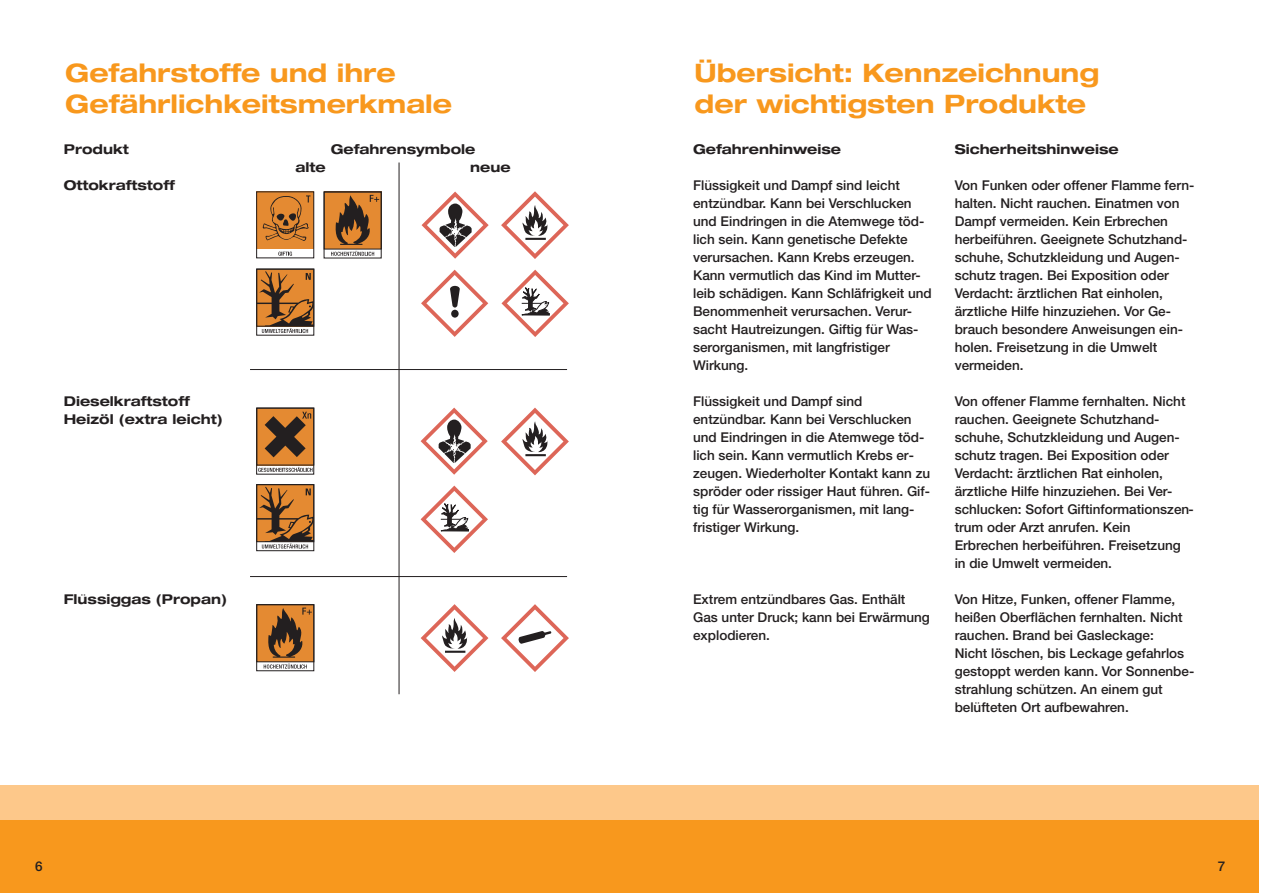
<style>
.page{position:relative;width:1263px;height:893px;background:#fff}
.page>*{position:absolute;margin:0;border:0;box-sizing:border-box;transform-origin:0 0}
.t1{font:700 expanded 25.5px/30.6px "Helvetica Neue";color:#f8981d}
.t2{font:500 13.5px/18px "Helvetica Neue";color:#231f20}
.t3{font:700 expanded 13.5px/18px "Helvetica Neue";color:#231f20}
.s1{font-family:"Lucida Grande";font-weight:400;font-stretch:normal}
.s2{font-family:"Lucida Grande";font-weight:400}
</style>
<div class="page">
<div style="left:0;top:821px;width:1259px;height:72px;background:#f8981d"></div>
<div style="left:0;top:785px;width:1259px;height:36px;background:#fdc88a"></div>
<div style="left:256px;top:269px;width:58px;height:66px;border:1px solid #231f20"></div>
<svg style="left:257px;top:271px;width:58px;height:62px;background:#aa723c"></svg>
<svg style="left:331px;top:251px;width:43px;height:5px"></svg>
<div style="left:324px;top:192px;width:57px;height:57px;background:#e48a32"></div>
<div style="left:324px;top:192px;width:58px;height:57px;border:1px solid #231f20"></div>
<svg style="left:335px;top:195px;width:44px;height:50px"></svg>
<div style="left:257px;top:192px;width:57px;height:57px;background:#e48a32"></div>
<div style="left:256px;top:192px;width:58px;height:66px;border:1px solid #231f20"></div>
<svg style="left:278px;top:252px;width:14px;height:4px"></svg>
<svg style="left:263px;top:195px;width:47px;height:46px"></svg>
<svg style="left:501px;top:270px;width:68px;height:67px"></svg>
<svg style="left:421px;top:192px;width:68px;height:67px"></svg>
<svg style="left:421px;top:270px;width:67px;height:67px"></svg>
<svg style="left:501px;top:191px;width:68px;height:68px"></svg>
<div style="left:256px;top:484px;width:58px;height:67px;border:1px solid #231f20"></div>
<svg style="left:257px;top:487px;width:58px;height:62px;background:#ab733e"></svg>
<div style="left:257px;top:408px;width:57px;height:57px;background:#e48a32"></div>
<svg style="left:265px;top:412px;width:46px;height:45px"></svg>
<svg style="left:258px;top:467px;width:54px;height:5px"></svg>
<div style="left:256px;top:408px;width:58px;height:66px;border:1px solid #231f20"></div>
<svg style="left:421px;top:486px;width:67px;height:67px"></svg>
<svg style="left:421px;top:408px;width:67px;height:67px"></svg>
<svg style="left:501px;top:408px;width:68px;height:67px"></svg>
<svg style="left:264px;top:664px;width:43px;height:5px"></svg>
<div style="left:257px;top:605px;width:57px;height:57px;background:#e48a32"></div>
<div style="left:256px;top:604px;width:58px;height:67px;border:1px solid #231f20"></div>
<svg style="left:268px;top:608px;width:44px;height:50px"></svg>
<svg style="left:421px;top:604px;width:67px;height:68px"></svg>
<svg style="left:501px;top:604px;width:68px;height:68px"></svg>
<hr style="left:399px;top:163px;width:1px;height:531px;background:#231f20">
<hr style="left:250px;top:369px;width:317px;height:1px;background:#231f20">
<hr style="left:250px;top:576px;width:317px;height:1px;background:#231f20">
<h1 class="t1" style="left:65px;top:60px;width:388px">Gefahrstoffe und ihre<br>Gefährlichkeitsmerkmale</h1>
<p class="t3" style="left:64px;top:141px;width:66px">Produkt</p>
<p class="t3" style="left:64px;top:177px;width:113px">Ottokraftstoff</p>
<p class="t3" style="left:331px;top:141px;width:146px">Gefahrensymbole</p>
<p class="t3" style="left:296px;top:159px;width:32px">alte</p>
<p class="t3" style="left:470px;top:159px;width:42px">neue</p>
<p class="t3" style="left:64px;top:393px;width:160px">Dieselkraftstoff<br>Heizöl (extra leicht)</p>
<p class="t3" style="left:64px;top:591px;width:165px">Flu<span class="s1">̈</span>ssiggas (Propan)</p>
<h1 class="t1" style="left:695px;top:60px;width:406px">Übersicht: Kennzeichnung der wichtigsten Produkte</h1>
<p class="t3" style="left:693px;top:141px;width:150px">Gefahrenhinweise</p>
<p class="t2" style="left:693px;top:177px;width:240px">Flu<span class="s2">̈</span>ssigkeit und Dampf sind leicht entzu<span class="s2">̈</span>ndbar. Kann bei Verschlucken und Eindringen in die Atemwege töd&shy;lich sein. Kann genetische Defekte verursachen. Kann Krebs erzeugen.<br>Kann vermutlich das Kind im Mutter&shy;leib schädigen. Kann Schläfrigkeit und Benommenheit verursachen. Verur&shy;sacht Hautreizungen. Giftig fu<span class="s2">̈</span>r Was&shy;serorganismen, mit langfristiger Wirkung.</p>
<p class="t2" style="left:693px;top:393px;width:239px">Flu<span class="s2">̈</span>ssigkeit und Dampf sind entzu<span class="s2">̈</span>ndbar. Kann bei Verschlucken und Eindringen in die Atemwege töd&shy;lich sein. Kann vermutlich Krebs er&shy;zeugen. Wiederholter Kontakt kann zu spröder oder rissiger Haut fu<span class="s2">̈</span>hren. Gif&shy;tig fu<span class="s2">̈</span>r Wasserorganismen, mit lang&shy;fristiger Wirkung.</p>
<p class="t2" style="left:693px;top:591px;width:238px">Extrem entzu<span class="s2">̈</span>ndbares Gas. Enthält<br>Gas unter Druck; kann bei Erwärmung explodieren.</p>
<p class="t3" style="left:955px;top:141px;width:166px">Sicherheitshinweise</p>
<p class="t2" style="left:955px;top:177px;width:241px">Von Funken oder offener Flamme fern&shy;halten. Nicht rauchen. Einatmen von Dampf vermeiden. Kein Erbrechen herbeifu<span class="s2">̈</span>hren. Geeignete Schutzhand&shy;schuhe, Schutzkleidung und Augen&shy;schutz tragen. Bei Exposition oder Verdacht: ärztlichen Rat einholen, ärztliche Hilfe hinzuziehen. Vor Ge&shy;brauch besondere Anweisungen ein&shy;holen. Freisetzung in die Umwelt vermeiden.</p>
<p class="t2" style="left:955px;top:393px;width:241px">Von offener Flamme fernhalten. Nicht rauchen. Geeignete Schutzhand&shy;schuhe, Schutzkleidung und Augen&shy;schutz tragen. Bei Exposition oder Verdacht: ärztlichen Rat einholen, ärztliche Hilfe hinzuziehen. Bei Ver&shy;schlucken: Sofort Giftinformationszen&shy;trum oder Arzt anrufen. Kein Erbrechen herbeifu<span class="s2">̈</span>hren. Freisetzung in die Umwelt vermeiden.</p>
<p class="t2" style="left:955px;top:591px;width:241px">Von Hitze, Funken, offener Flamme, heißen Oberflächen fernhalten. Nicht rauchen. Brand bei Gasleckage:<br>Nicht löschen, bis Leckage gefahrlos gestoppt werden kann. Vor Sonnenbe&shy;strahlung schu<span class="s2">̈</span>tzen. An einem gut belu<span class="s2">̈</span>fteten Ort aufbewahren.</p>
<p class="t2" style="left:35px;top:859px;width:9px">6</p>
<p class="t2" style="left:1218px;top:859px;width:9px">7</p>
</div>
